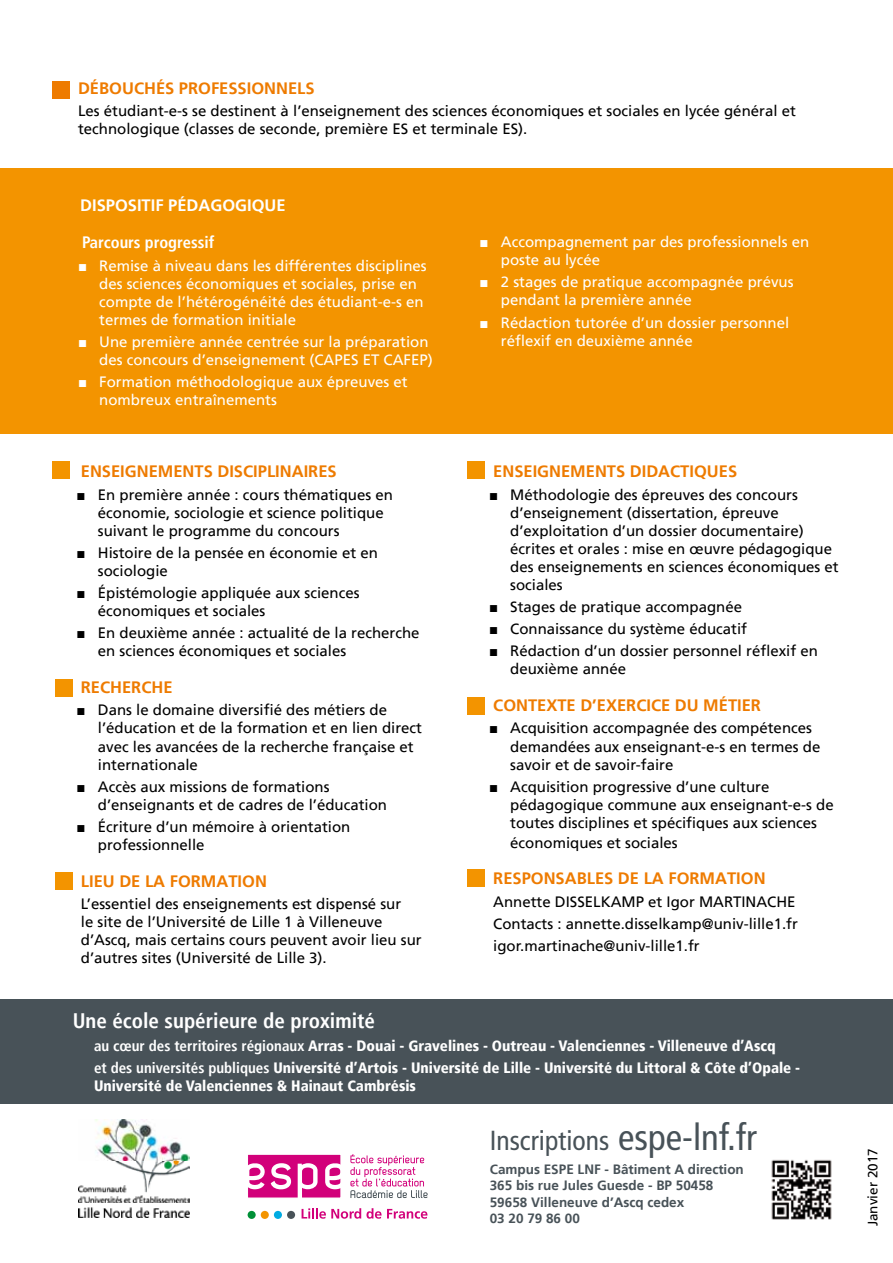
<style>
.page{position:relative;width:893px;height:1263px;background:#fff}
.page>*{position:absolute;margin:0;border:0;box-sizing:border-box;transform-origin:0 0}
.t1{font:condensed 27.6px "Frutiger LT";color:#485258}
.t2{font:700 condensed 21px "Frutiger LT";color:#fff}
.t3{font:700 16.5px "Frutiger LT";color:#ee7b00}
.t4{font:700 16.5px "Frutiger LT";color:#fff}
.t5{font:700 condensed 16.5px "Frutiger LT";color:#fff}
.t6{font:15px/18px "Frutiger LT";color:#000}
.t7{font:15px/18px "Frutiger LT";color:#fff}
.t8{font:900 condensed 15px/22.2px "Frutiger LT";color:#fff}
.t9{font:700 13.5px/16.2px "Frutiger LT";color:#485258}
.t10{font:13.5px "Frutiger LT";color:#000}
.s1{font-family:"Arial"}
.s2{font-weight:700}
.s3{font-size:36.75px}
</style>
<div class="page">
<div style="left:0;top:999px;width:893px;height:104px;background:#485258"></div>
<div style="left:0;top:168px;width:893px;height:266px;background:#f39400"></div>
<img style="left:78px;top:1120px;width:112px;height:98px">
<div style="left:247px;top:1154px;width:94px;height:44px;background:#d2007a;border:1px solid #fff"></div>
<svg style="left:247px;top:1163px;width:18px;height:26px"></svg>
<svg style="left:271px;top:1163px;width:20px;height:26px"></svg>
<svg style="left:298px;top:1163px;width:20px;height:35px"></svg>
<svg style="left:325px;top:1163px;width:16px;height:26px"></svg>
<svg style="left:350px;top:1154px;width:78px;height:44px"></svg>
<svg style="left:302px;top:1208px;width:125px;height:11px"></svg>
<div style="left:248px;top:1211px;width:8px;height:8px;background:#009037;border-radius:50%"></div>
<div style="left:261px;top:1211px;width:8px;height:8px;background:#f39400;border-radius:50%"></div>
<div style="left:274px;top:1211px;width:8px;height:8px;background:#00abe2;border-radius:50%"></div>
<div style="left:287px;top:1211px;width:8px;height:8px;background:#485258;border-radius:50%"></div>
<div style="left:467px;top:870px;width:17px;height:17px;background:#f39400"></div>
<img style="left:771px;top:1159px;width:61px;height:61px">
<div style="left:55px;top:872px;width:17px;height:17px;background:#f39400"></div>
<div style="left:53px;top:462px;width:17px;height:17px;background:#f39400"></div>
<div style="left:467px;top:462px;width:17px;height:17px;background:#f39400"></div>
<div style="left:53px;top:82px;width:17px;height:17px;background:#ee7b00"></div>
<div style="left:55px;top:679px;width:17px;height:17px;background:#f39400"></div>
<div style="left:467px;top:697px;width:17px;height:17px;background:#f39400"></div>
<p class="t3" style="left:78px;top:79px;width:143px">DÉBOUCHÉS PROFESS</p>
<p class="t3" style="left:247px;top:79px;width:29px">IONNELS</p>
<p class="t6" style="left:78px;top:102px;width:719px">Les étudiant-e-s se destinent à l’enseignement des sciences économiques et sociales en lycée général et technologique (classes de seconde, première ES et terminale ES).</p>
<p class="t4" style="left:80px;top:196px;width:100px">DISPOSITIF PÉDAG</p>
<p class="t4" style="left:222px;top:196px;width:62px">OGIQUE</p>
<p class="t5" style="left:82px;top:233px;width:133px">Parcours progressif</p>
<p class="t7" style="left:99px;top:256px;width:329px;text-indent:-21px"><span class="s1">■</span> Remise à niveau dans les différentes disciplines des sciences économiques et sociales, prise en compte de l’hétérogénéité des étudiant-e-s en termes de formation initiale</p>
<p class="t7" style="left:78px;top:333px;width:356px;text-align:right"><span class="s1">■</span> Une première année centrée sur la préparation des concours d’enseignement (capes et cafe p)</p>
<p class="t7" style="left:99px;top:373px;width:310px;text-indent:-21px"><span class="s1">■</span> Formation méthodologique aux épreuves et nombreux entraînements</p>
<p class="t3" style="left:81px;top:462px;width:20px">ENSE</p>
<p class="t3" style="left:120px;top:462px;width:16px">IGNE</p>
<p class="t3" style="left:158px;top:462px;width:161px">MENTS DISCIPLINAIRES</p>
<p class="t6" style="left:98px;top:485px;width:297px;text-indent:-21px"><span class="s1">■</span> En première année : cours thématiques en économie, sociologie et science politique suivant le programme du concours</p>
<p class="t6" style="left:98px;top:544px;width:282px;text-indent:-21px"><span class="s1">■</span> Histoire de la pensée en économie et en sociologie</p>
<p class="t6" style="left:98px;top:584px;width:263px;text-indent:-21px"><span class="s1">■</span> Épistémologie appliquée aux sciences économiques et sociales</p>
<p class="t6" style="left:98px;top:624px;width:323px;text-indent:-21px"><span class="s1">■</span> En deuxième année : actualité de la recherche en sciences économiques et sociales</p>
<p class="t3" style="left:81px;top:678px;width:93px">RECH ERCH E</p>
<p class="t6" style="left:98px;top:701px;width:326px;text-indent:-21px"><span class="s1">■</span> Dans le domaine diversifié des métiers de l’éducation et de la formation et en lien direct avec les avancées de la recherche française et internationale</p>
<p class="t6" style="left:98px;top:778px;width:291px;text-indent:-21px"><span class="s1">■</span> Accès aux missions de formations d’enseignants et de cadres de l’éducation</p>
<p class="t6" style="left:98px;top:818px;width:254px;text-indent:-21px"><span class="s1">■</span> Écriture d’un mémoire à orientation professionnelle</p>
<p class="t3" style="left:81px;top:871px;width:188px">LIEU DE LA FORMATION</p>
<p class="t6" style="left:81px;top:895px;width:342px">L’essentiel des enseignements est dispensé sur<br>le site de l’Université de Lille 1 à Villeneuve d’Ascq, mais certains cours peuvent avoir lieu sur d’autres sites (Université de Lille 3).</p>
<p class="t7" style="left:501px;top:233px;width:310px;text-indent:-21px"><span class="s1">■</span> Accompagnement par des professionnels en poste au lycée</p>
<p class="t7" style="left:501px;top:273px;width:294px;text-indent:-21px"><span class="s1">■</span> 2 stages de pratique accompagnée prévus pendant la première année</p>
<p class="t7" style="left:501px;top:313px;width:290px;text-indent:-21px"><span class="s1">■</span> Rédaction tutorée d’un dossier personnel réflexif en deuxième année</p>
<p class="t3" style="left:493px;top:462px;width:20px">ENSE</p>
<p class="t3" style="left:533px;top:462px;width:16px">IGNE</p>
<p class="t3" style="left:570px;top:462px;width:158px">MENTS DIDACTIQUES</p>
<p class="t6" style="left:510px;top:485px;width:330px;text-indent:-21px"><span class="s1">■</span> Méthodologie des épreuves des concours d’enseignement (dissertation, épreuve d’exploitation d’un dossier documentaire) écrites et orales : mise en œuvre pédagogique des enseignements en sciences économiques et sociales</p>
<p class="t6" style="left:489px;top:598px;width:254px"><span class="s1">■</span> Stages de pratique accompagnée</p>
<p class="t6" style="left:489px;top:620px;width:259px"><span class="s1">■</span> Connaissance du système éducatif</p>
<p class="t6" style="left:510px;top:642px;width:309px;text-indent:-21px"><span class="s1">■</span> Rédaction d’un dossier personnel réflexif en deuxième année</p>
<p class="t3" style="left:493px;top:696px;width:269px">CONTEXTE D’EXERCICE DU M ÉTI ER</p>
<p class="t6" style="left:510px;top:719px;width:312px;text-indent:-21px"><span class="s1">■</span> Acquisition accompagnée des compétences demandées aux enseignant-e-s en termes de savoir et de savoir-faire</p>
<p class="t6" style="left:510px;top:778px;width:325px;text-indent:-21px"><span class="s1">■</span> Acquisition progressive d’une culture pédagogique commune aux enseignant-e-s de toutes disciplines et spécifiques aux sciences</p>
<p class="t6" style="left:510px;top:833px;width:169px">économiques et sociales</p>
<p class="t3" style="left:493px;top:869px;width:62px">RESPONSA</p>
<p class="t3" style="left:577px;top:869px;width:20px">BLES</p>
<p class="t3" style="left:618px;top:869px;width:147px">DE LA FORMATION</p>
<p class="t6" style="left:493px;top:890px;width:306px;line-height:22.2px">Annette DISSELKAMP et Igor Marti nache<br>Contacts : annette.disselkamp@univ-lille1.fr igor.martinache@univ-lille1.fr</p>
<h2 class="t2" style="left:73px;top:1009px;width:304px">Une école supérieure de proximité</h2>
<p class="t8" style="left:94px;top:1034px;width:708px"><span class="s2">au cœur des territoires régionaux</span> Arras - Douai - Gravelines - Outreau - Valenciennes - Villeneuve d’Ascq<br><span class="s2">et des universités publiques</span> Université d’Artois - Université de Lille - Université du Littoral &amp; Côte d’Opale -</p>
<p class="t8" style="left:94px;top:1074px;width:323px">Université de Valenciennes &amp; Hainaut Cambrésis</p>
<h1 class="t1" style="left:490px;top:1124px;width:269px">Inscriptions <span class="s3">espe-lnf.fr</span></h1>
<p class="t9" style="left:490px;top:1161px;width:256px">CAMPUS ESPE LNF - BÂTIMENT A DIRECTION<br>365 BIS RUE JULES GUESDE - BP 50458<br>59658 VILLENEUVE D’ASCQ CEDEX<br>03 20 79 86 00</p>
<p class="t10" style="left:865px;top:1226px;width:80px;rotate:-90deg">Janvier 2017</p>
</div>
